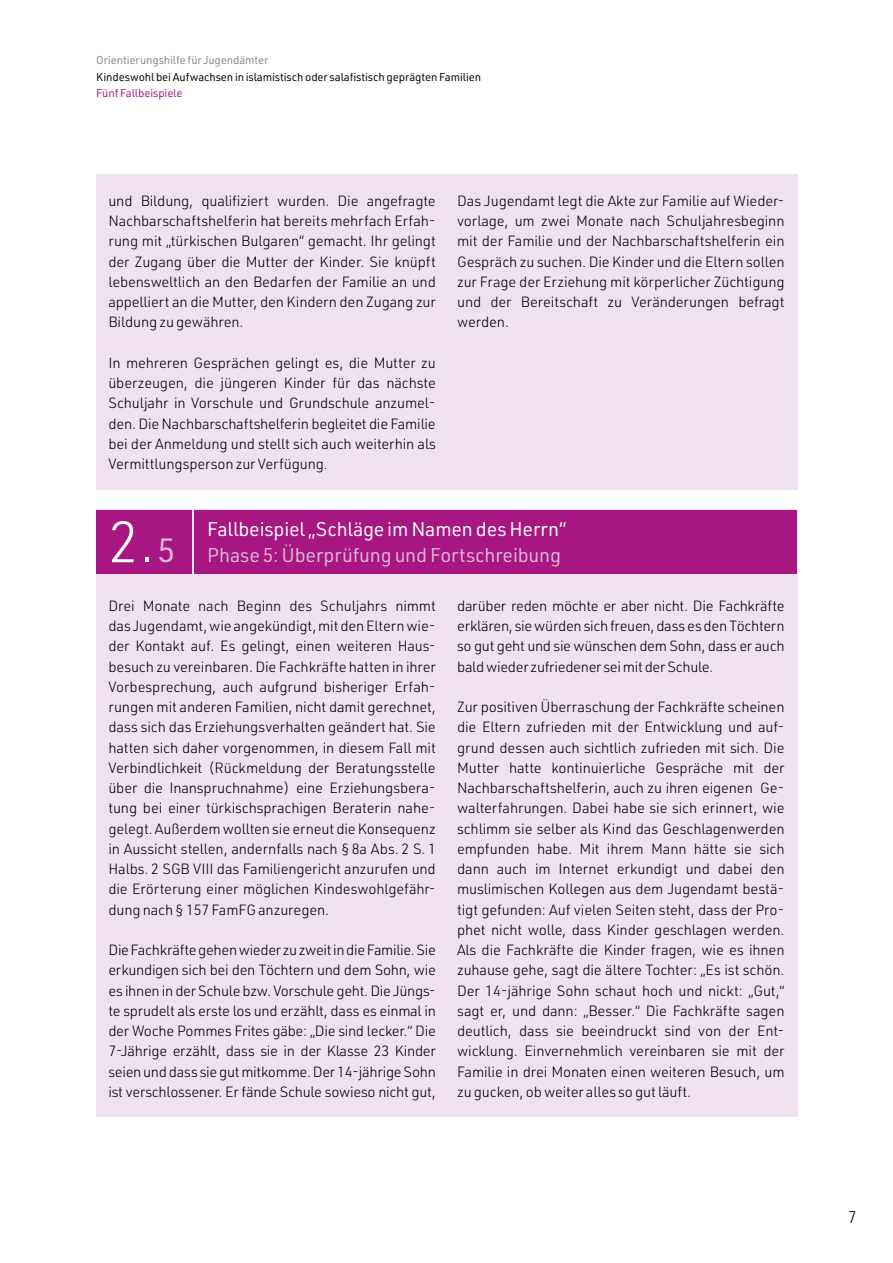
<style>
.page{position:relative;width:893px;height:1263px;background:#fff}
.page>*{position:absolute;margin:0;border:0;box-sizing:border-box;transform-origin:0 0}
.t1{font:300 57px "URWDIN";color:#fff}
.t2{font:19.5px "URWDIN";letter-spacing:-.01em;color:#fff}
.t3{font:19.5px "URWDIN";letter-spacing:-.01em;color:#ddb7d7}
.t4{font:300 16.5px "URWDIN";color:#000}
.t5{font:300 14.55px/20.2px "URWDIN";letter-spacing:-.01em;color:#000;text-align:justify}
.t6{font:11.25px "URWDIN";letter-spacing:-.01em;color:#000}
.t7{font:11.25px "URWDIN";letter-spacing:-.01em;color:#878787}
.t8{font:11.25px "URWDIN";letter-spacing:-.01em;color:#a71681}
.s1{font-weight:400;font-size:33px;color:#ddb7d7}
</style>
<div class="page">
<div style="left:96px;top:174px;width:701px;height:315px;background:#f0e1f0"></div>
<div style="left:96px;top:510px;width:701px;height:607px;background:#f0e1f0"></div>
<div style="left:96px;top:510px;width:95px;height:63px;background:#a71681"></div>
<div style="left:195px;top:510px;width:602px;height:63px;background:#a71681"></div>
<p class="t7" style="left:96px;top:53px;width:174px">Orientierungshilfe für Jugendämter</p>
<p class="t6" style="left:96px;top:69px;width:386px">Kindeswohl bei Aufwachsen in islamistisch oder salafistisch geprägten Familien</p>
<p class="t8" style="left:96px;top:86px;width:88px">Fünf Fallbeispiele</p>
<p class="t5" style="left:108px;top:190px;width:329px">und Bildung, qualifiziert wurden. Die angefragte Nachbarschaftshelferin hat bereits mehrfach Erfah&shy;rung mit „türkischen Bulgaren“ gemacht. Ihr gelingt der Zugang über die Mutter der Kinder. Sie knüpft lebensweltlich an den Bedarfen der Familie an und appelliert an die Mutter, den Kindern den Zugang zur Bildung zu gewähren.</p>
<p class="t5" style="left:108px;top:352px;width:329px">In mehreren Gesprächen gelingt es, die Mutter zu überzeugen, die jüngeren Kinder für das nächste Schuljahr in Vorschule und Grundschule anzumel&shy;den. Die Nachbarschaftshelferin begleitet die Familie bei der Anmeldung und stellt sich auch weiterhin als Vermittlungsperson zur Verfügung.</p>
<p class="t5" style="left:457px;top:190px;width:329px">Das Jugendamt legt die Akte zur Familie auf Wieder&shy;vorlage, um zwei Monate nach Schuljahresbeginn mit der Familie und der Nachbarschaftshelferin ein Gespräch zu suchen. Die Kinder und die Eltern sollen zur Frage der Erziehung mit körperlicher Züchtigung und der Bereitschaft zu Veränderungen befragt werden.</p>
<h1 class="t1" style="left:108px;top:505px;width:68px">2.<span class="s1">5</span></h1>
<h2 class="t2" style="left:207px;top:516px;width:360px">Fallbeispiel „Schläge im Namen des Herrn“</h2>
<h2 class="t3" style="left:207px;top:542px;width:355px">Phase 5: Überprüfung und Fortschreibung</h2>
<p class="t5" style="left:108px;top:595px;width:329px">Drei Monate nach Beginn des Schuljahrs nimmt das Jugendamt, wie angekündigt, mit den Eltern wie&shy;der Kontakt auf. Es gelingt, einen weiteren Haus&shy;besuch zu vereinbaren. Die Fachkräfte hatten in ihrer Vorbesprechung, auch aufgrund bisheriger Erfah&shy;rungen mit anderen Familien, nicht damit gerechnet, dass sich das Erziehungsverhalten geändert hat. Sie hatten sich daher vorgenommen, in diesem Fall mit Verbindlichkeit (Rückmeldung der Beratungsstelle über die Inanspruchnahme) eine Erziehungsbera&shy;tung bei einer türkischsprachigen Beraterin nahe&shy;gelegt. Außerdem wollten sie erneut die Konsequenz in Aussicht stellen, andernfalls nach § 8a Abs. 2 S. 1<br>Halbs. 2 SGB VIII das Familiengericht anzurufen und die Erörterung einer möglichen Kindeswohlgefähr&shy;dung nach § 157 FamFG anzuregen.</p>
<p class="t5" style="left:108px;top:939px;width:329px">Die Fachkräfte gehen wieder zu zweit in die Familie. Sie erkundigen sich bei den Töchtern und dem Sohn, wie es ihnen in der Schule bzw. Vorschule geht. Die Jüngs&shy;te sprudelt als erste los und erzählt, dass es einmal in der Woche Pommes Frites gäbe: „Die sind lecker.“ Die 7-Jährige erzählt, dass sie in der Klasse 23 Kinder seien und dass sie gut mitkomme. Der 14-jährige Sohn ist verschlossener. Er fände Schule sowieso nicht gut,</p>
<p class="t5" style="left:457px;top:595px;width:329px">darüber reden möchte er aber nicht. Die Fachkräfte erklären, sie würden sich freuen, dass es den Töchtern so gut geht und sie wünschen dem Sohn, dass er auch bald wieder zufriedener sei mit der Schule.</p>
<p class="t5" style="left:457px;top:696px;width:329px">Zur positiven Überraschung der Fachkräfte scheinen die Eltern zufrieden mit der Entwicklung und auf&shy;grund dessen auch sichtlich zufrieden mit sich. Die Mutter hatte kontinuierliche Gespräche mit der Nachbarschaftshelferin, auch zu ihren eigenen Ge&shy;walterfahrungen. Dabei habe sie sich erinnert, wie schlimm sie selber als Kind das Geschlagenwerden empfunden habe. Mit ihrem Mann hätte sie sich dann auch im Internet erkundigt und dabei den muslimischen Kollegen aus dem Jugendamt bestä&shy;tigt gefunden: Auf vielen Seiten steht, dass der Pro&shy;phet nicht wolle, dass Kinder geschlagen werden.<br>Als die Fachkräfte die Kinder fragen, wie es ihnen zuhause gehe, sagt die ältere Tochter: „Es ist schön.<br>Der 14-jährige Sohn schaut hoch und nickt: „Gut,“ sagt er, und dann: „Besser.“ Die Fachkräfte sagen deutlich, dass sie beeindruckt sind von der Ent&shy;wicklung. Einvernehmlich vereinbaren sie mit der Familie in drei Monaten einen weiteren Besuch, um zu gucken, ob weiter alles so gut läuft.</p>
<p class="t4" style="left:848px;top:1206px;width:10px">7</p>
</div>
